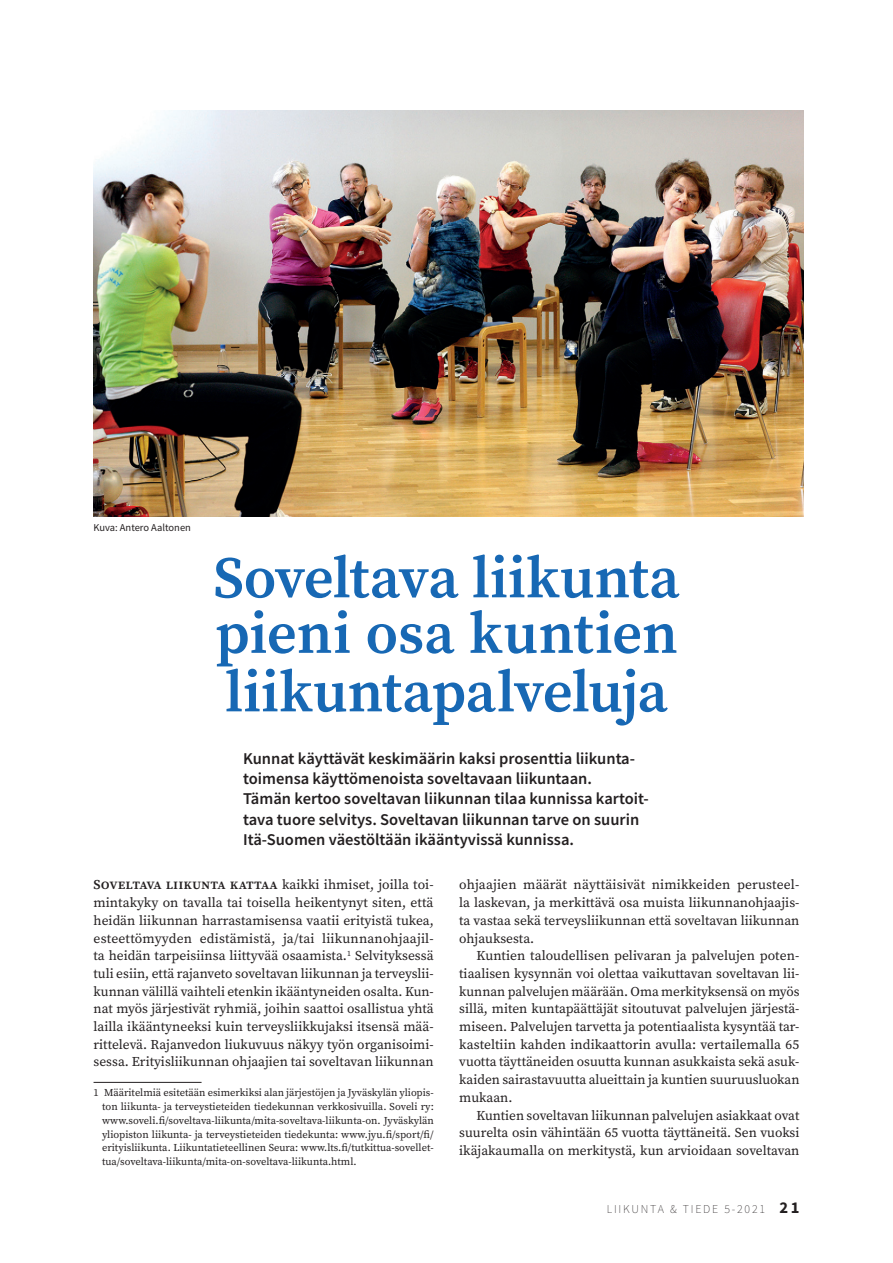
<style>
.page{position:relative;width:893px;height:1263px;background:#fff}
.page>*{position:absolute;margin:0;border:0;box-sizing:border-box;transform-origin:0 0}
.t1{font:600 58.5px/57px "Source Serif Pro";letter-spacing:-.01em;color:#1768b4;text-align:justify}
.t2{font:600 16.5px/20.4px "Source Sans Pro";color:#231f20}
.t3{font:13.5px/17.7px "Source Serif Pro";color:#231f20;text-align:justify}
.t4{font:200 12px "Source Sans Pro";letter-spacing:.15em;color:#231f20}
.t5{font:10.5px/13.8px "Source Serif Pro";color:#231f20;text-align:justify}
.t6{font:10.5px "Source Sans Pro";color:#231f20}
.s1{font-weight:600}
.s2{font-weight:700;font-size:16.5px}
</style>
<div class="page">
<hr style="left:94px;top:1082px;width:108px;height:1px;background:#231f20">
<img style="left:94px;top:111px;width:710px;height:406px">
<p class="t6" style="left:94px;top:520px;width:99px">Kuva: Antero Aaltonen</p>
<h1 class="t1" style="left:213px;top:549px;width:468px">Soveltava liikunta pieni osa kuntien liikuntapalveluja</h1>
<p class="t2" style="left:243px;top:748px;width:407px">Kunnat käyttävät keskimäärin kaksi prosenttia liikunta&shy;toimensa käyttömenoista soveltavaan liikuntaan.<br>Tämän kertoo soveltavan liikunnan tilaa kunnissa kartoit&shy;tava tuore selvitys. Soveltavan liikunnan tarve on suurin Itä-Suomen väestöltään ikääntyvissä kunnissa.</p>
<p class="t3" style="left:94px;top:876px;width:342px"><span class="s1">Soveltava liikunta kattaa</span> kaikki ihmiset, joilla toi&shy;mintakyky on tavalla tai toisella heikentynyt siten, että heidän liikunnan harrastamisensa vaatii erityistä tukea, esteettömyyden edistämistä, ja/tai liikunnanohjaajil&shy;ta heidän tarpeisiinsa liittyvää osaamista.<sup>1</sup> Selvityksessä tuli esiin, että rajanveto soveltavan liikunnan ja terveyslii&shy;kunnan välillä vaihteli etenkin ikääntyneiden osalta. Kun&shy;nat myös järjestivät ryhmiä, joihin saattoi osallistua yhtä lailla ikääntyneeksi kuin terveysliikkujaksi itsensä mää&shy;rittelevä. Rajanvedon liukuvuus näkyy työn organisoimi&shy;sessa. Erityisliikunnan ohjaajien tai soveltavan liikunnan</p>
<p class="t5" style="left:102px;top:1086px;width:333px;text-indent:-9px">1 Määritelmiä esitetään esimerkiksi alan järjestöjen ja Jyväskylän yliopis&shy;ton liikunta- ja terveystieteiden tiedekunnan verkkosivuilla. Soveli ry: www.soveli.fi/soveltava-liikunta/mita-soveltava-liikunta-on. Jyväskylän yliopiston liikunta- ja terveystieteiden tiedekunta: www.jyu.fi/sport/fi/ erityisliikunta. Liikuntatieteellinen Seura: www.lts.fi/tutkittua-sovellet&shy;tua/soveltava-liikunta/mita-on-soveltava-liikunta.html.</p>
<p class="t3" style="left:459px;top:876px;width:342px">ohjaajien määrät näyttäisivät nimikkeiden perusteel&shy;la laskevan, ja merkittävä osa muista liikunnanohjaajis&shy;ta vastaa sekä terveysliikunnan että soveltavan liikunnan ohjauksesta.</p>
<p class="t3" style="left:459px;top:947px;width:342px;text-indent:17px">Kuntien taloudellisen pelivaran ja palvelujen poten&shy;tiaalisen kysynnän voi olettaa vaikuttavan soveltavan lii&shy;kunnan palvelujen määrään. Oma merkityksensä on myös sillä, miten kuntapäättäjät sitoutuvat palvelujen järjestä&shy;miseen. Palvelujen tarvetta ja potentiaalista kysyntää tar&shy;kasteltiin kahden indikaattorin avulla: vertailemalla 65 vuotta täyttäneiden osuutta kunnan asukkaista sekä asuk&shy;kaiden sairastavuutta alueittain ja kuntien suuruusluokan mukaan.</p>
<p class="t3" style="left:459px;top:1106px;width:342px;text-indent:17px">Kuntien soveltavan liikunnan palvelujen asiakkaat ovat suurelta osin vähintään 65 vuotta täyttäneitä. Sen vuoksi ikäjakaumalla on merkitystä, kun arvioidaan soveltavan</p>
<p class="t4" style="left:607px;top:1202px;width:194px">LIIKUNTA &amp; TIEDE 5-2021 <span class="s2">21</span></p>
</div>
